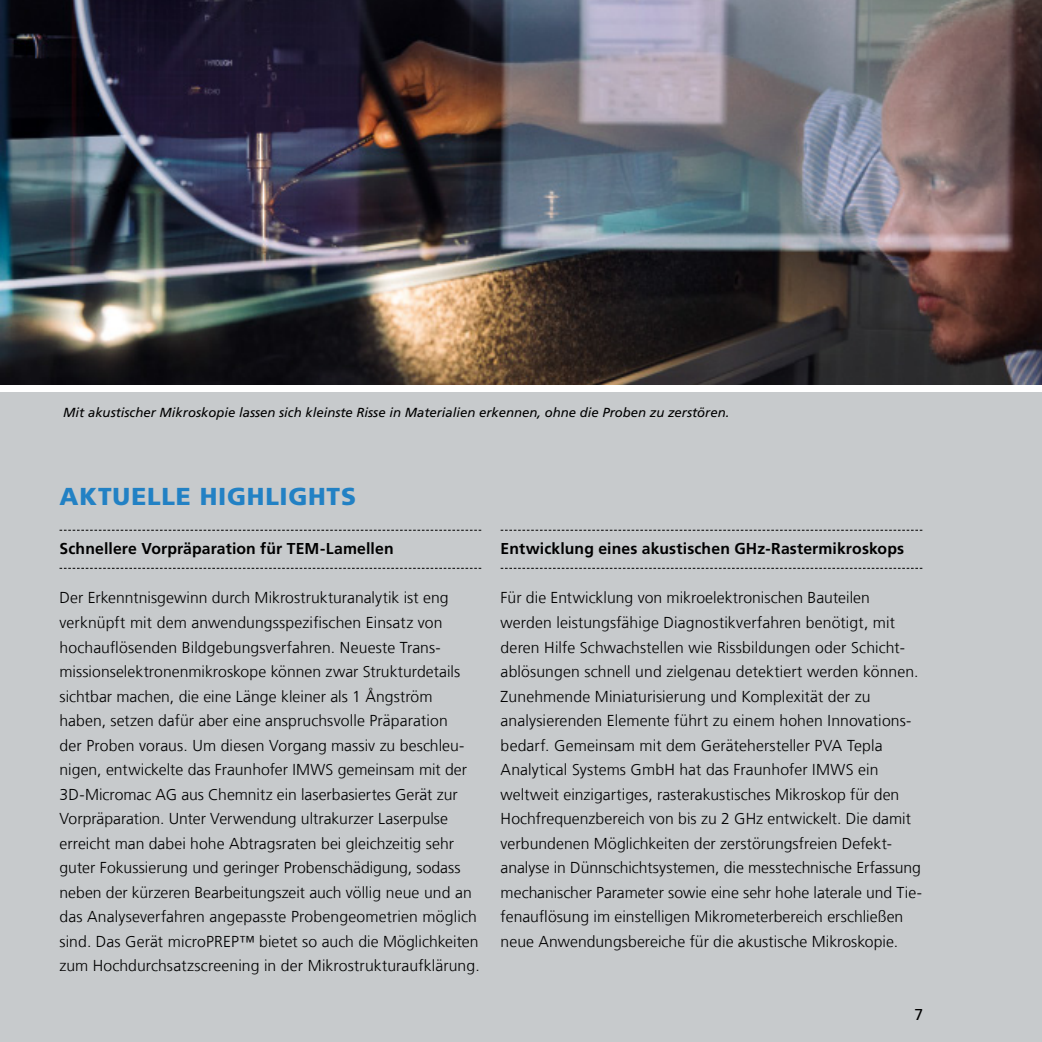
<style>
.page{position:relative;width:1042px;height:1042px;background:#fff}
.page>*{position:absolute;margin:0;border:0;box-sizing:border-box;transform-origin:0 0}
.t1{font:900 24.5px "Frutiger LT Com";letter-spacing:.03em;color:#2281c4}
.t2{font:300 15.75px/24.5px "Frutiger LT Com";letter-spacing:.005em;color:#000}
.t3{font:700 15.75px "Frutiger LT Com";letter-spacing:.01em;color:#000}
.t4{font:15.75px "Frutiger LT Com";color:#000}
.t5{font:italic 13.12px "Frutiger LT Com";color:#000}
</style>
<div class="page">
<div style="left:0;top:393px;width:1042px;height:649px;background:#c7cacc"></div>
<svg style="left:60px;top:530px;width:421px;height:1px"></svg>
<svg style="left:60px;top:568px;width:421px;height:1px"></svg>
<svg style="left:501px;top:530px;width:421px;height:1px"></svg>
<svg style="left:501px;top:568px;width:421px;height:1px"></svg>
<img style="left:0;top:0;width:1042px;height:384px">
<p class="t5" style="left:63px;top:404px;width:667px">Mit akustischer Mikroskopie lassen sich kleinste Risse in Materialien erkennen, ohne die Proben zu zerstören.</p>
<h1 class="t1" style="left:60px;top:482px;width:298px">AKTUELLE HIGHLIGHTS</h1>
<p class="t3" style="left:60px;top:540px;width:336px">Schnellere Vorpräparation für TEM-Lamellen</p>
<p class="t2" style="left:60px;top:586px;width:422px">Der Erkenntnisgewinn durch Mikrostrukturanalytik ist eng verknüpft mit dem anwendungsspezifischen Einsatz von hochauflösenden Bildgebungsverfahren. Neueste Trans&shy;missionselektronenmikroskope können zwar Strukturdetails sichtbar machen, die eine Länge kleiner als 1 Ångström haben, setzen dafür aber eine anspruchsvolle Präparation<br>der Proben voraus. Um diesen Vorgang massiv zu beschleu&shy;nigen, entwickelte das Fraunhofer IMWS gemeinsam mit der 3D-Micromac AG aus Chemnitz ein laserbasiertes Gerät zur Vorpräparation. Unter Verwendung ultrakurzer Laserpulse erreicht man dabei hohe Abtragsraten bei gleichzeitig sehr guter Fokussierung und geringer Probenschädigung, sodass neben der kürzeren Bearbeitungszeit auch völlig neue und an das Analyseverfahren angepasste Probengeometrien möglich sind. Das Gerät microPREP™ bietet so auch die Möglichkeiten zum Hochdurchsatzscreening in der Mikrostrukturaufklärung.</p>
<p class="t3" style="left:501px;top:540px;width:405px">Entwicklung eines akustischen GHz-Rastermikroskops</p>
<p class="t2" style="left:501px;top:586px;width:423px">Für die Entwicklung von mikroelektronischen Bauteilen werden leistungsfähige Diagnostikverfahren benötigt, mit deren Hilfe Schwachstellen wie Rissbildungen oder Schicht&shy;ablösungen schnell und zielgenau detektiert werden können.<br>Zunehmende Miniaturisierung und Komplexität der zu analysierenden Elemente führt zu einem hohen Innovations&shy;bedarf. Gemeinsam mit dem Gerätehersteller PVA Tepla Analytical Systems GmbH hat das Fraunhofer IMWS ein weltweit einzigartiges, rasterakustisches Mikroskop für den Hochfrequenzbereich von bis zu 2 GHz entwickelt. Die damit verbundenen Möglichkeiten der zerstörungsfreien Defekt&shy;analyse in Dünnschichtsystemen, die messtechnische Erfassung mechanischer Parameter sowie eine sehr hohe laterale und Tie&shy;fenauflösung im einstelligen Mikrometerbereich erschließen neue Anwendungsbereiche für die akustische Mikroskopie.</p>
<p class="t4" style="left:914px;top:1005px;width:10px">7</p>
</div>
